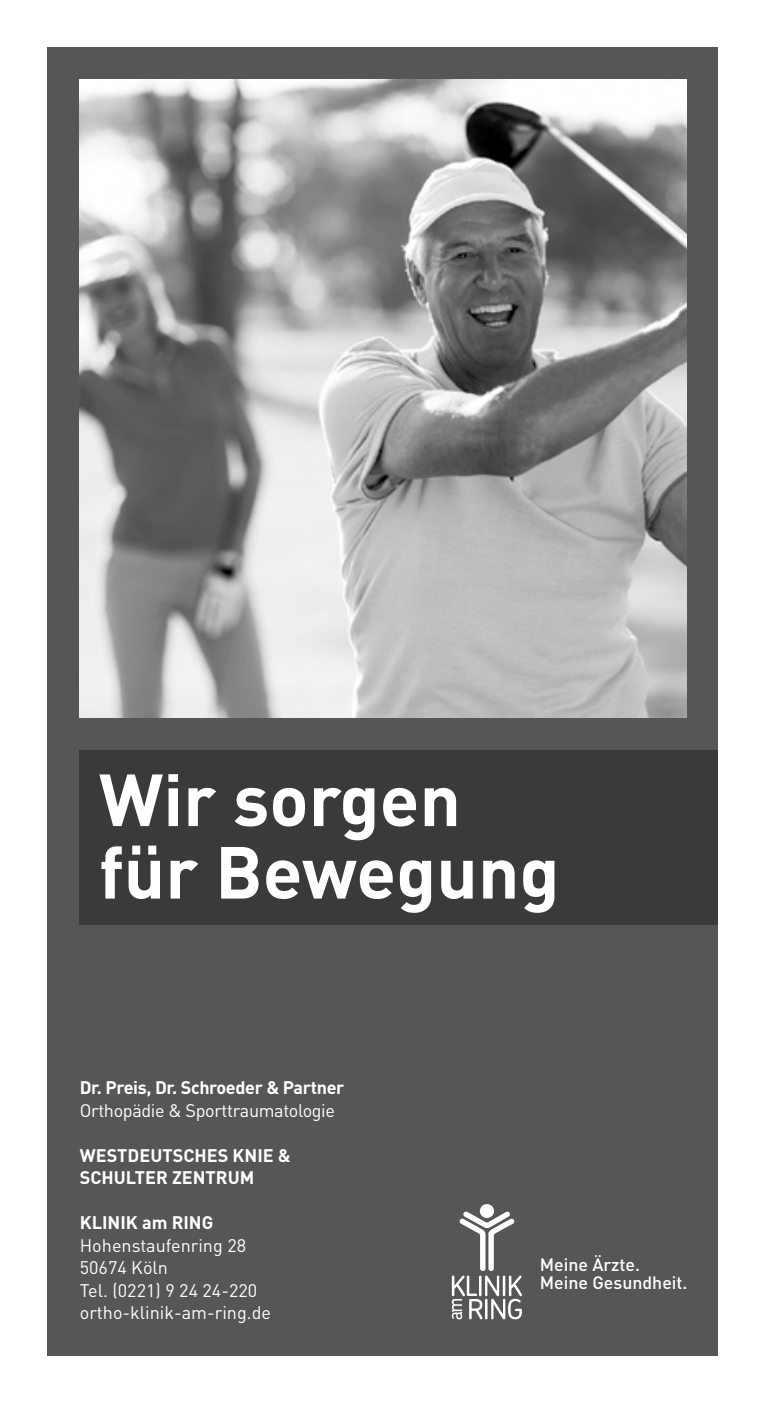
<style>
.page{position:relative;width:766px;height:1404px;background:#fff}
.page>*{position:absolute;margin:0;border:0;box-sizing:border-box;transform-origin:0 0}
.t1{font:700 72.45px/72.5px "DIN";color:#fff}
.t2{font:18px/22.5px "DIN";color:#fff}
.t3{font:700 18px/22.5px "DIN";color:#fff}
.t4{font:700 18px "DIN";letter-spacing:-.02em;color:#fff}
.t5{font:18px "DIN";letter-spacing:-.02em;color:#fff}
.t6{font:500 17.78px/17.8px "DIN";color:#fff}
</style>
<div class="page">
<div style="left:48px;top:48px;width:670px;height:1307px;background:#565655"></div>
<div style="left:80px;top:749px;width:638px;height:175px;background:#3b3a39"></div>
<img style="left:80px;top:80px;width:606px;height:638px">
<svg style="left:479px;top:1203px;width:15px;height:14px"></svg>
<svg style="left:451px;top:1211px;width:71px;height:108px"></svg>
<h1 class="t1" style="left:99px;top:760px;width:462px">Wir sorgen für Bewegung</h1>
<p class="t4" style="left:80px;top:1075px;width:266px">Dr. Preis, Dr. Schroeder &amp; Partner</p>
<p class="t5" style="left:80px;top:1098px;width:257px">Orthopädie &amp; Sporttraumatologie</p>
<p class="t3" style="left:80px;top:1142px;width:212px">WESTDEUTSCHES KNIE &amp;<br>SCHULTER ZENTRUM</p>
<p class="t3" style="left:80px;top:1210px;width:135px">KLINIK am RING</p>
<p class="t2" style="left:80px;top:1233px;width:193px">Hohenstaufenring 28<br>50674 Köln<br>Tel. (0221) 9 24 24-220 ortho-klinik-am-ring.de</p>
<p class="t6" style="left:539px;top:1254px;width:149px">Meine Ärzte.<br>Meine Gesundheit.</p>
</div>
